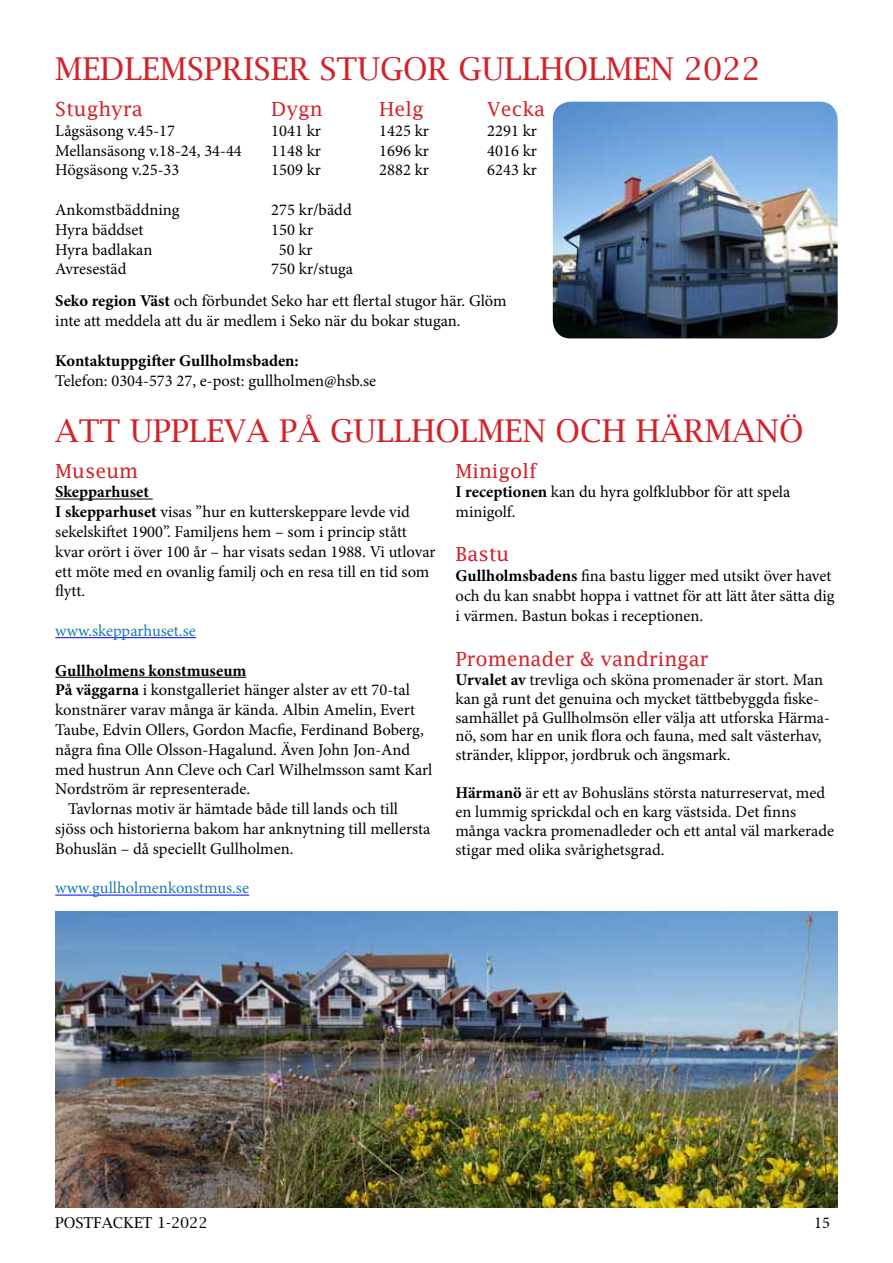
<style>
.page{position:relative;width:893px;height:1263px;background:#fff}
.page>*{position:absolute;margin:0;border:0;box-sizing:border-box;transform-origin:0 0}
.t1{font:31.5px "Lucida Bright";color:#d2232a}
.t2{font:19.5px "Lucida Fax";color:#d2232a}
.t3{font:16.5px/19.8px "Minion Pro";color:#000}
.t4{font:700 16.5px "Minion Pro";color:#000}
.t5{font:16.5px "Minion Pro";color:#187ab2}
.t6{font:15px "Lucida Bright";color:#000}
.s1{font-weight:700}
</style>
<div class="page">
<img style="left:55px;top:911px;width:783px;height:297px">
<img style="left:553px;top:102px;width:285px;height:236px">
<hr style="left:55px;top:499px;width:98px;height:1px;background:#000">
<hr style="left:55px;top:637px;width:141px;height:1px;background:#00f">
<hr style="left:55px;top:677px;width:191px;height:1px;background:#000">
<hr style="left:55px;top:895px;width:194px;height:1px;background:#00f">
<h1 class="t1" style="left:55px;top:50px;width:707px">MEDLEMSPRISER STUGOR GULLHOLMEN 2022</h1>
<p class="t2" style="left:55px;top:98px;width:89px">Stughyra</p>
<p class="t2" style="left:271px;top:98px;width:53px">Dygn</p>
<p class="t2" style="left:379px;top:98px;width:46px">Helg</p>
<p class="t2" style="left:487px;top:98px;width:59px">Vecka</p>
<p class="t3" style="left:55px;top:121px;width:121px">Lågsäsong v.45-17</p>
<p class="t3" style="left:271px;top:121px;width:51px">1041 kr</p>
<p class="t3" style="left:379px;top:121px;width:51px">1425 kr</p>
<p class="t3" style="left:487px;top:121px;width:51px">2291 kr</p>
<p class="t3" style="left:55px;top:141px;width:188px">Mellansäsong v.18-24, 34-44</p>
<p class="t3" style="left:271px;top:141px;width:51px">1148 kr</p>
<p class="t3" style="left:379px;top:141px;width:51px">1696 kr</p>
<p class="t3" style="left:487px;top:141px;width:51px">4016 kr</p>
<p class="t3" style="left:55px;top:160px;width:126px">Högsäsong v.25-33</p>
<p class="t3" style="left:271px;top:160px;width:51px">1509 kr</p>
<p class="t3" style="left:379px;top:160px;width:51px">2882 kr</p>
<p class="t3" style="left:487px;top:160px;width:51px">6243 kr</p>
<p class="t3" style="left:55px;top:200px;width:126px">Ankomstbäddning</p>
<p class="t3" style="left:271px;top:200px;width:82px">275 kr/bädd</p>
<p class="t3" style="left:55px;top:220px;width:90px">Hyra bäddset</p>
<p class="t3" style="left:271px;top:220px;width:43px">150 kr</p>
<p class="t3" style="left:55px;top:240px;width:99px">Hyra badlakan</p>
<p class="t3" style="left:279px;top:240px;width:35px">50 kr</p>
<p class="t3" style="left:55px;top:259px;width:73px">Avresestäd</p>
<p class="t3" style="left:271px;top:259px;width:83px">750 kr/stuga</p>
<p class="t3" style="left:55px;top:291px;width:453px"><span class="s1">Seko region Väst</span> och förbundet Seko har ett flertal stugor här. Glöm inte att meddela att du är medlem i Seko när du bokar stugan.</p>
<p class="t4" style="left:55px;top:349px;width:245px">Kontaktuppgifter Gullholmsbaden:</p>
<p class="t3" style="left:55px;top:371px;width:323px">Telefon: 0304-573 27, e-post: gullholmen@hsb.se</p>
<h1 class="t1" style="left:55px;top:413px;width:750px">ATT UPPLEVA PÅ GULLHOLMEN OCH HÄRMANÖ</h1>
<p class="t2" style="left:55px;top:459px;width:84px">Museum</p>
<p class="t3" style="left:55px;top:482px;width:382px"><span class="s1">Skepparhuset<br>I skepparhuset</span> visas ”hur en kutterskeppare levde vid sekelskiftet 1900”. Familjens hem – som i princip stått kvar orört i över 100 år – har visats sedan 1988. Vi utlovar ett möte med en ovanlig familj och en resa till en tid som flytt.</p>
<p class="t5" style="left:55px;top:620px;width:142px">www.skepparhuset.se</p>
<p class="t4" style="left:55px;top:659px;width:193px">Gullholmens konstmuseum</p>
<p class="t3" style="left:55px;top:680px;width:356px"><span class="s1">På väggarna</span> i konstgalleriet hänger alster av ett 70-tal</p>
<p class="t3" style="left:55px;top:700px;width:361px">konstnärer varav många är kända. Albin Amelin, Evert</p>
<p class="t3" style="left:55px;top:720px;width:370px">Taube, Edvin Ollers, Gordon Macfie, Ferdinand Boberg,</p>
<p class="t3" style="left:55px;top:740px;width:357px">några fina Olle Olsson-Hagalund. Även John Jon-And</p>
<p class="t3" style="left:55px;top:759px;width:379px">med hustrun Ann Cleve och Carl Wilhelmsson samt Karl</p>
<p class="t3" style="left:55px;top:779px;width:196px">Nordström är representerade.</p>
<p class="t3" style="left:68px;top:799px;width:332px">Tavlornas motiv är hämtade både till lands och till</p>
<p class="t3" style="left:55px;top:819px;width:377px">sjöss och historierna bakom har anknytning till mellersta</p>
<p class="t3" style="left:55px;top:839px;width:240px">Bohuslän – då speciellt Gullholmen.</p>
<p class="t5" style="left:55px;top:877px;width:195px">www.gullholmenkonstmus.se</p>
<p class="t2" style="left:455px;top:459px;width:83px">Minigolf</p>
<p class="t3" style="left:455px;top:482px;width:336px"><span class="s1">I receptionen</span> kan du hyra golfklubbor för att spela minigolf.</p>
<p class="t2" style="left:455px;top:543px;width:55px">Bastu</p>
<p class="t3" style="left:455px;top:566px;width:380px"><span class="s1">Gullholmsbadens</span> fina bastu ligger med utsikt över havet och du kan snabbt hoppa i vattnet för att lätt åter sätta dig i värmen. Bastun bokas i receptionen.</p>
<p class="t2" style="left:455px;top:647px;width:255px">Promenader &amp; vandringar</p>
<p class="t3" style="left:455px;top:670px;width:376px;line-height:19px"><span class="s1">Urvalet av</span> trevliga och sköna promenader är stort. Man kan gå runt det genuina och mycket tättbebyggda fiske&shy;samhället på Gullholmsön eller välja att utforska Härma&shy;nö, som har en unik flora och fauna, med salt västerhav, stränder, klippor, jordbruk och ängsmark.</p>
<p class="t3" style="left:455px;top:784px;width:380px;line-height:18.9px"><span class="s1">Härmanö</span> är ett av Bohusläns största naturreservat, med en lummig sprickdal och en karg västsida. Det finns många vackra promenadleder och ett antal väl markerade stigar med olika svårighetsgrad.</p>
<p class="t6" style="left:55px;top:1214px;width:154px">POSTFACKET 1-2022</p>
<p class="t3" style="left:814px;top:1213px;width:17px">15</p>
</div>
